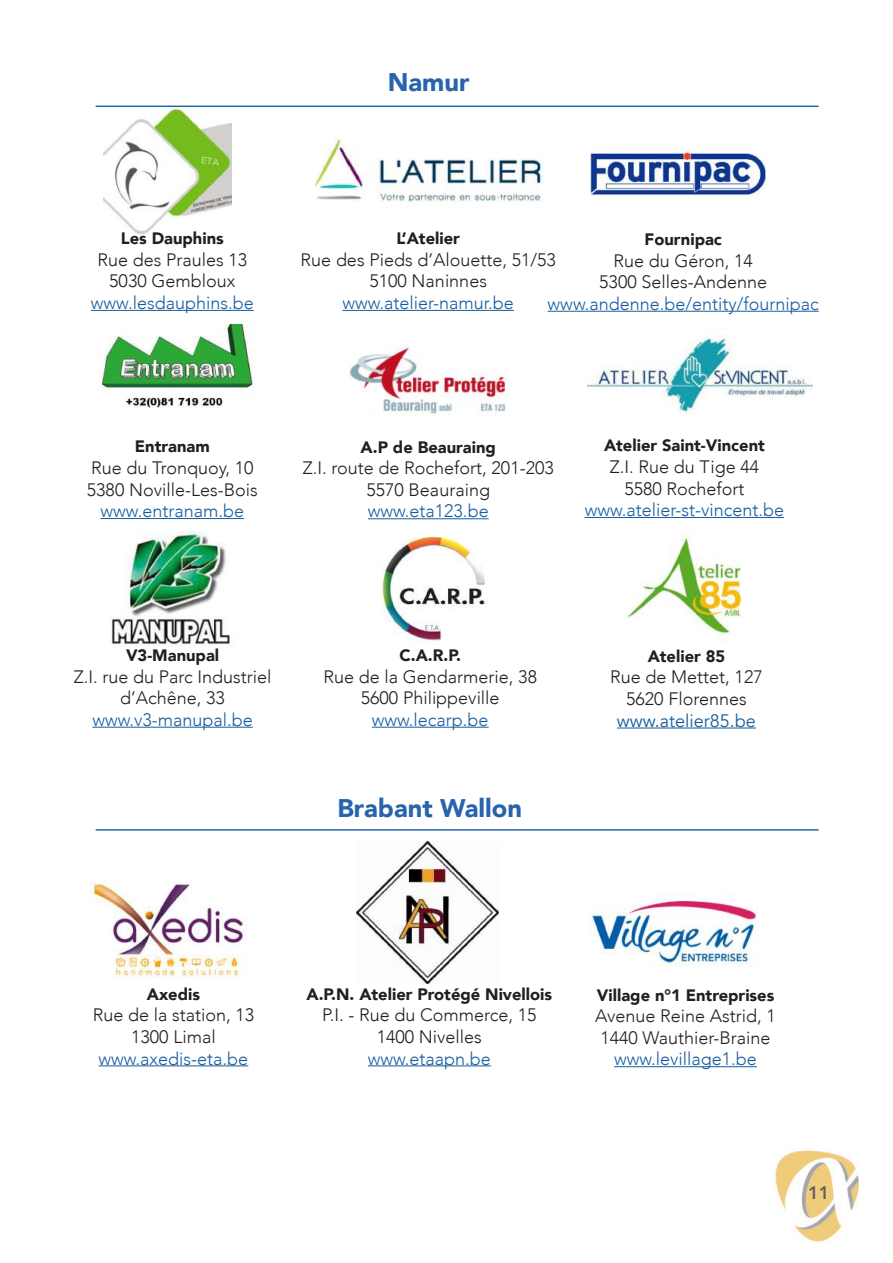
<style>
.page{position:relative;width:893px;height:1263px;background:#fff}
.page>*{position:absolute;margin:0;border:0;box-sizing:border-box;transform-origin:0 0}
.t1{font:900 25.5px "Avenir";color:#2764ac}
.t2{font:300 18px/21.6px "Avenir";color:#231f20;text-align:center}
.t3{font:300 18px "Avenir";color:#175d9e}
.t4{font:18px "Avenir";color:#175d9e}
.t5{font:800 18px "Avenir";color:#5e5e5e}
.t6{font:900 16.5px "Avenir";color:#231f20}
</style>
<div class="page">
<img style="left:591px;top:105px;width:174px;height:97px">
<img style="left:103px;top:108px;width:128px;height:127px">
<img style="left:310px;top:135px;width:233px;height:67px">
<hr style="left:548px;top:311px;width:271px;height:1px;background:#175d9e">
<hr style="left:343px;top:310px;width:171px;height:1px;background:#175d9e">
<hr style="left:91px;top:310px;width:163px;height:1px;background:#175d9e">
<img style="left:100px;top:324px;width:154px;height:85px">
<img style="left:349px;top:345px;width:157px;height:69px">
<img style="left:588px;top:336px;width:224px;height:77px">
<hr style="left:101px;top:518px;width:143px;height:1px;background:#175d9e">
<hr style="left:368px;top:518px;width:121px;height:1px;background:#175d9e">
<hr style="left:585px;top:517px;width:199px;height:1px;background:#175d9e">
<img style="left:626px;top:534px;width:116px;height:105px">
<img style="left:111px;top:532px;width:120px;height:114px">
<img style="left:381px;top:536px;width:104px;height:109px">
<hr style="left:617px;top:727px;width:139px;height:1px;background:#175d9e">
<hr style="left:372px;top:727px;width:117px;height:1px;background:#175d9e">
<hr style="left:92px;top:727px;width:161px;height:1px;background:#175d9e">
<img style="left:591px;top:894px;width:167px;height:73px">
<img style="left:90px;top:881px;width:157px;height:98px">
<img style="left:356px;top:841px;width:142px;height:142px">
<hr style="left:614px;top:1066px;width:143px;height:1px;background:#175d9e">
<hr style="left:368px;top:1065px;width:123px;height:1px;background:#175d9e">
<hr style="left:99px;top:1065px;width:149px;height:1px;background:#175d9e">
<hr style="left:96px;top:829px;width:723px;height:2px;background:#2764ac">
<hr style="left:96px;top:106px;width:723px;height:1px;background:#2764ac">
<img style="left:775px;top:1150px;width:84px;height:92px">
<h1 class="t1" style="left:388px;top:61px;width:83px">Namur</h1>
<p class="t6" style="left:121px;top:224px;width:104px">Les Dauphins</p>
<p class="t2" style="left:97px;top:249px;width:151px">Rue des Praules 13<br>5030 Gembloux</p>
<p class="t3" style="left:91px;top:292px;width:164px">www.lesdauphins.be</p>
<p class="t6" style="left:397px;top:224px;width:65px">L’Atelier</p>
<p class="t2" style="left:301px;top:249px;width:257px">Rue des Pieds d’Alouette, 51/53<br>5100 Naninnes</p>
<p class="t3" style="left:343px;top:292px;width:173px">www.atelier-namur.be</p>
<p class="t6" style="left:645px;top:225px;width:79px">Fournipac</p>
<p class="t2" style="left:599px;top:250px;width:169px">Rue du Géron, 14<br>5300 Selles-Andenne</p>
<p class="t3" style="left:548px;top:293px;width:273px">www.andenne.be/entity/fournipac</p>
<p class="t6" style="left:135px;top:432px;width:76px">Entranam</p>
<p class="t2" style="left:87px;top:457px;width:172px;text-align:left">Rue du Tronquoy, 10<br>5380 Noville-Les-Bois</p>
<p class="t3" style="left:101px;top:500px;width:145px">www.entranam.be</p>
<p class="t6" style="left:361px;top:433px;width:137px">A.P de Beauraing</p>
<p class="t2" style="left:303px;top:457px;width:253px">Z.I. route de Rochefort, 201-203<br>5570 Beauraing</p>
<p class="t3" style="left:368px;top:501px;width:122px">www.eta123.be</p>
<p class="t6" style="left:604px;top:431px;width:162px">Atelier Saint-Vincent</p>
<p class="t2" style="left:610px;top:456px;width:151px">Z.I. Rue du Tige 44<br>5580 Rochefort</p>
<p class="t3" style="left:585px;top:499px;width:201px">www.atelier-st-vincent.be</p>
<p class="t6" style="left:126px;top:641px;width:95px">V3-Manupal</p>
<p class="t2" style="left:74px;top:666px;width:199px">Z.I. rue du Parc Industriel d’Achêne, 33</p>
<p class="t3" style="left:92px;top:709px;width:162px">www.v3-manupal.be</p>
<p class="t6" style="left:400px;top:641px;width:63px">C.A.R.P.</p>
<p class="t2" style="left:323px;top:666px;width:215px">Rue de la Gendarmerie, 38<br>5600 Philippeville</p>
<p class="t3" style="left:372px;top:709px;width:118px">www.lecarp.be</p>
<h1 class="t1" style="left:337px;top:786px;width:186px">Brabant Wallon</h1>
<p class="t6" style="left:648px;top:642px;width:79px">Atelier 85</p>
<p class="t2" style="left:610px;top:666px;width:154px">Rue de Mettet, 127<br>5620 Florennes</p>
<p class="t4" style="left:617px;top:710px;width:140px">www.atelier85.be</p>
<p class="t6" style="left:147px;top:980px;width:55px">Axedis</p>
<p class="t2" style="left:93px;top:1004px;width:163px">Rue de la station, 13<br>1300 Limal</p>
<p class="t3" style="left:99px;top:1048px;width:151px">www.axedis-eta.be</p>
<p class="t6" style="left:306px;top:980px;width:247px">A.P.N. Atelier Protégé Nivellois</p>
<p class="t2" style="left:322px;top:1004px;width:216px">P.I. - Rue du Commerce, 15<br>1400 Nivelles</p>
<p class="t3" style="left:368px;top:1048px;width:125px">www.etaapn.be</p>
<p class="t6" style="left:597px;top:981px;width:179px">Village n°1 Entreprises</p>
<p class="t2" style="left:595px;top:1005px;width:182px;text-align:left">Avenue Reine Astrid, 1<br>1440 Wauthier-Braine</p>
<p class="t3" style="left:614px;top:1048px;width:144px">www.levillage1.be</p>
<p class="t5" style="left:808px;top:1178px;width:23px">11</p>
</div>
